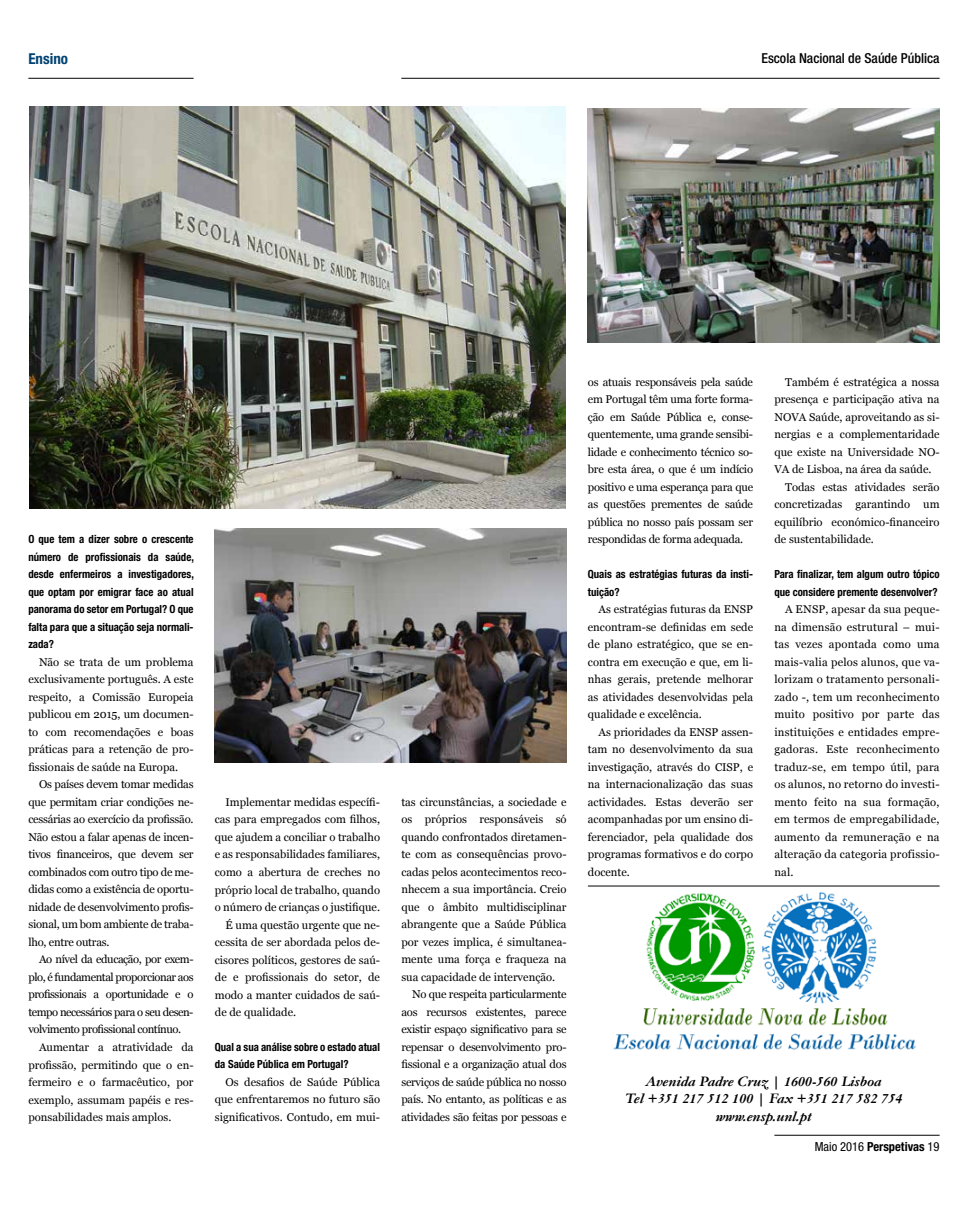
<style>
.page{position:relative;width:968px;height:1205px;background:#fff}
.page>*{position:absolute;margin:0;border:0;box-sizing:border-box;transform-origin:0 0}
.t1{font:italic 700 15px/17.5px "Garamond";color:#000;text-align:center}
.t2{font:700 condensed 15px "Helvetica Neue LT Std";color:#004271}
.t3{font:500 condensed 13.75px "Helvetica Neue LT Std";color:#000}
.t4{font:700 condensed 12.5px "Helvetica Neue LT Std";color:#000}
.t5{font:11.25px/17.5px "Georgia";color:#000;text-align:justify}
.t6{font:700 condensed 11.25px/17.5px "Helvetica Neue LT Std";color:#000;scale:.96 1}
.s1{font-weight:400}
</style>
<div class="page">
<hr style="left:28px;top:78px;width:165px;height:1px;background:#000">
<hr style="left:401px;top:78px;width:538px;height:1px;background:#000">
<hr style="left:774px;top:1135px;width:165px;height:1px;background:#000">
<img style="left:613px;top:892px;width:303px;height:158px">
<img style="left:29px;top:106px;width:536px;height:402px">
<img style="left:587px;top:108px;width:352px;height:234px">
<img style="left:215px;top:528px;width:351px;height:234px">
<hr style="left:587px;top:886px;width:352px;height:1px;background:#000">
<h1 class="t2" style="left:28px;top:49px;width:41px">Ensino</h1>
<p class="t3" style="left:761px;top:50px;width:180px">Escola Nacional de Saúde Pública</p>
<p class="t6" style="left:28px;top:530px;width:174px;text-align:justify">O que tem a dizer sobre o crescente número de profissionais da saúde, desde enfermeiros a investigadores, que optam por emigrar face ao atual panorama do setor em Portugal? O que falta para que a situação seja normali&shy;zada?</p>
<p class="t5" style="left:28px;top:653px;width:167px;text-indent:11px">Não se trata de um problema exclusivamente português. A este respeito, a Comissão Europeia publicou em 2015, um documen&shy;to com recomendações e boas práticas para a retenção de pro&shy;fissionais de saúde na Europa.</p>
<p class="t5" style="left:28px;top:775px;width:167px;text-indent:11px">Os países devem tomar medidas que permitam criar condições ne&shy;cessárias ao exercício da profissão.<br>Não estou a falar apenas de incen&shy;tivos financeiros, que devem ser combinados com outro tipo de me&shy;didas como a existência de oportu&shy;nidade de desenvolvimento profis&shy;sional, um bom ambiente de traba&shy;lho, entre outras.</p>
<p class="t5" style="left:28px;top:950px;width:167px;text-indent:11px">Ao nível da educação, por exem&shy;plo, é fundamental proporcionar aos profissionais a oportunidade e o tempo necessários para o seu desen&shy;volvimento profissional contínuo.</p>
<p class="t5" style="left:28px;top:1038px;width:167px;text-indent:11px">Aumentar a atratividade da profissão, permitindo que o en&shy;fermeiro e o farmacêutico, por exemplo, assumam papéis e res&shy;ponsabilidades mais amplos.</p>
<p class="t5" style="left:225px;top:793px;width:156px">Implementar medidas específi-</p>
<p class="t5" style="left:215px;top:810px;width:167px">cas para empregados com filhos,</p>
<p class="t5" style="left:215px;top:828px;width:167px">que ajudem a conciliar o trabalho</p>
<p class="t5" style="left:215px;top:845px;width:167px">e as responsabilidades familiares,</p>
<p class="t5" style="left:215px;top:863px;width:167px">como a abertura de creches no</p>
<p class="t5" style="left:215px;top:880px;width:167px">próprio local de trabalho, quando</p>
<p class="t5" style="left:215px;top:898px;width:167px">o número de crianças o justifique.</p>
<p class="t5" style="left:225px;top:915px;width:156px">É uma questão urgente que ne-</p>
<p class="t5" style="left:215px;top:933px;width:167px">cessita de ser abordada pelos de-</p>
<p class="t5" style="left:215px;top:950px;width:167px">cisores políticos, gestores de saú-</p>
<p class="t5" style="left:215px;top:968px;width:167px">de e profissionais do setor, de</p>
<p class="t5" style="left:215px;top:985px;width:167px">modo a manter cuidados de saú-</p>
<p class="t5" style="left:215px;top:1003px;width:83px">de de qualidade.</p>
<p class="t6" style="left:215px;top:1038px;width:173px">Qual a sua análise sobre o estado atual da Saúde Pública em Portugal?</p>
<p class="t5" style="left:215px;top:1073px;width:167px;text-indent:11px">Os desafios de Saúde Pública que enfrentaremos no futuro são significativos. Contudo, em mui-</p>
<p class="t5" style="left:401px;top:793px;width:167px">tas circunstâncias, a sociedade e os próprios responsáveis só quando confrontados diretamen&shy;te com as consequências provo&shy;cadas pelos acontecimentos reco&shy;nhecem a sua importância. Creio que o âmbito multidisciplinar abrangente que a Saúde Pública por vezes implica, é simultanea&shy;mente uma força e fraqueza na sua capacidade de intervenção.</p>
<p class="t5" style="left:401px;top:985px;width:167px;text-indent:11px">No que respeita particularmente aos recursos existentes, parece existir espaço significativo para se repensar o desenvolvimento pro&shy;fissional e a organização atual dos serviços de saúde pública no nosso país. No entanto, as políticas e as atividades são feitas por pessoas e</p>
<p class="t5" style="left:587px;top:373px;width:167px">os atuais responsáveis pela saúde em Portugal têm uma forte forma&shy;ção em Saúde Pública e, conse&shy;quentemente, uma grande sensibi&shy;lidade e conhecimento técnico so&shy;bre esta área, o que é um indício positivo e uma esperança para que as questões prementes de saúde pública no nosso país possam ser respondidas de forma adequada.</p>
<p class="t6" style="left:587px;top:565px;width:173px">Quais as estratégias futuras da insti&shy;tuição?</p>
<p class="t5" style="left:587px;top:600px;width:167px;text-indent:11px">As estratégias futuras da ENSP encontram-se definidas em sede de plano estratégico, que se en&shy;contra em execução e que, em li&shy;nhas gerais, pretende melhorar as atividades desenvolvidas pela qualidade e excelência.</p>
<p class="t5" style="left:587px;top:723px;width:167px;text-indent:11px">As prioridades da ENSP assen&shy;tam no desenvolvimento da sua investigação, através do CISP, e na internacionalização das suas actividades. Estas deverão ser acompanhadas por um ensino di&shy;ferenciador, pela qualidade dos programas formativos e do corpo docente.</p>
<p class="t5" style="left:784px;top:373px;width:156px">Também é estratégica a nossa</p>
<p class="t5" style="left:774px;top:390px;width:167px">presença e participação ativa na</p>
<p class="t5" style="left:774px;top:408px;width:167px">NOVA Saúde, aproveitando as si-</p>
<p class="t5" style="left:774px;top:425px;width:167px">nergias e a complementaridade</p>
<p class="t5" style="left:774px;top:443px;width:167px">que existe na Universidade NO-</p>
<p class="t5" style="left:774px;top:460px;width:158px">VA de Lisboa, na área da saúde.</p>
<p class="t5" style="left:784px;top:478px;width:156px">Todas estas atividades serão</p>
<p class="t5" style="left:774px;top:495px;width:167px">concretizadas garantindo um</p>
<p class="t5" style="left:774px;top:513px;width:167px">equilíbrio económico-financeiro</p>
<p class="t5" style="left:774px;top:530px;width:101px">de sustentabilidade.</p>
<p class="t6" style="left:774px;top:565px;width:174px">Para finalizar, tem algum outro tópico que considere premente desenvolver?</p>
<p class="t5" style="left:774px;top:600px;width:167px;text-indent:11px">A ENSP, apesar da sua peque&shy;na dimensão estrutural – mui&shy;tas vezes apontada como uma mais-valia pelos alunos, que va&shy;lorizam o tratamento personali&shy;zado -, tem um reconhecimento muito positivo por parte das instituições e entidades empre&shy;gadoras. Este reconhecimento traduz-se, em tempo útil, para os alunos, no retorno do investi&shy;mento feito na sua formação, em termos de empregabilidade, aumento da remuneração e na alteração da categoria profissio&shy;nal.</p>
<h1 class="t1" style="left:625px;top:1072px;width:279px">Avenida Padre Cruz | 1600-560 Lisboa<br>Tel +351 217 512 100 | Fax +351 217 582 754 www.ensp.unl.pt</h1>
<p class="t4" style="left:814px;top:1139px;width:126px"><span class="s1">Maio 2016</span> Perspetivas <span class="s1">19</span></p>
</div>
